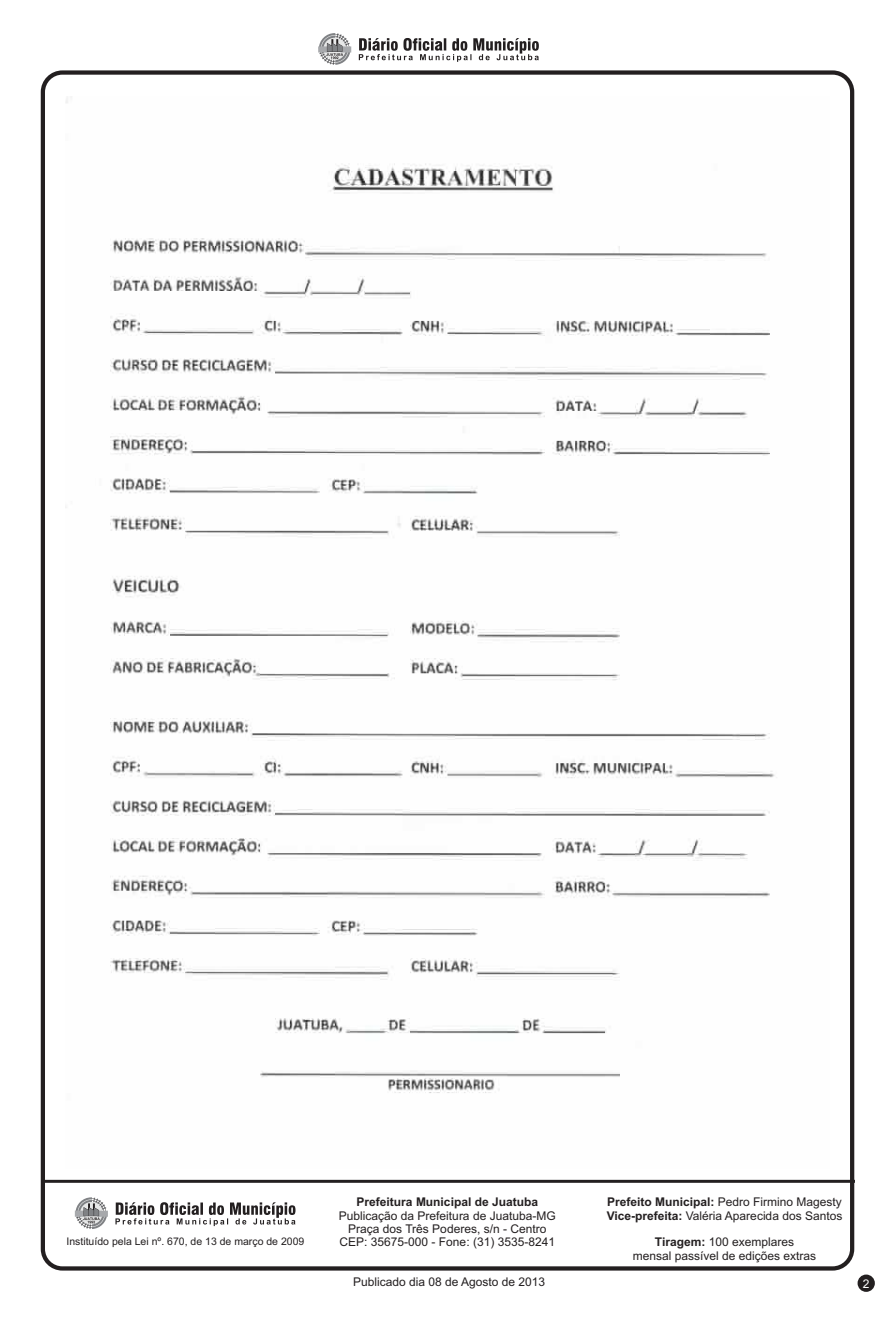
<style>
.page{position:relative;width:893px;height:1319px;background:#fff}
.page>*{position:absolute;margin:0;border:0;box-sizing:border-box;transform-origin:0 0}
.t1{font:12px/13.4px "Arial";color:#231f20;text-align:center}
.t2{font:700 12px "Arial";color:#231f20}
.t3{font:12px "Arial";color:#fff}
.t4{font:10.5px "Arial";color:#231f20}
.s1{font-weight:700}
</style>
<div class="page">
<div style="left:41px;top:70px;width:813px;height:1200px;border:4px solid #231f20;border-radius:20px"></div>
<svg style="left:318px;top:33px;width:33px;height:32px"></svg>
<svg style="left:359px;top:38px;width:180px;height:24px"></svg>
<div style="left:857px;top:1274px;width:18px;height:17px;background:#231f20;border-radius:50%"></div>
<svg style="left:75px;top:1197px;width:33px;height:31px"></svg>
<svg style="left:115px;top:1202px;width:180px;height:23px"></svg>
<hr style="left:45px;top:1179px;width:810px;height:3px;background:#231f20">
<img style="left:66px;top:98px;width:709px;height:995px">
<p class="t4" style="left:66px;top:1236px;width:239px">Instituído pela Lei nº. 670, de 13 de março de 2009</p>
<p class="t2" style="left:357px;top:1197px;width:183px">Prefeitura Municipal de Juatuba</p>
<p class="t1" style="left:340px;top:1222px;width:217px">Praça dos Três Poderes, s/n - Centro<br>CEP: 35675-000 - Fone: (31) 3535-8241</p>
<p class="t1" style="left:339px;top:1209px;width:218px">Publicação da Prefeitura de Juatuba-MG</p>
<p class="t1" style="left:607px;top:1196px;width:237px;text-align:left"><span class="s1">Prefeito Municipal:</span> Pedro Firmino Magesty<br><span class="s1">Vice-prefeita:</span> Valéria Aparecida dos Santos</p>
<p class="t1" style="left:633px;top:1236px;width:185px"><span class="s1">Tiragem:</span> 100 exemplares<br>mensal passível de edições extras</p>
<p class="t1" style="left:353px;top:1275px;width:194px">Publicado dia 08 de Agosto de 2013</p>
<p class="t3" style="left:863px;top:1278px;width:8px">2</p>
</div>
